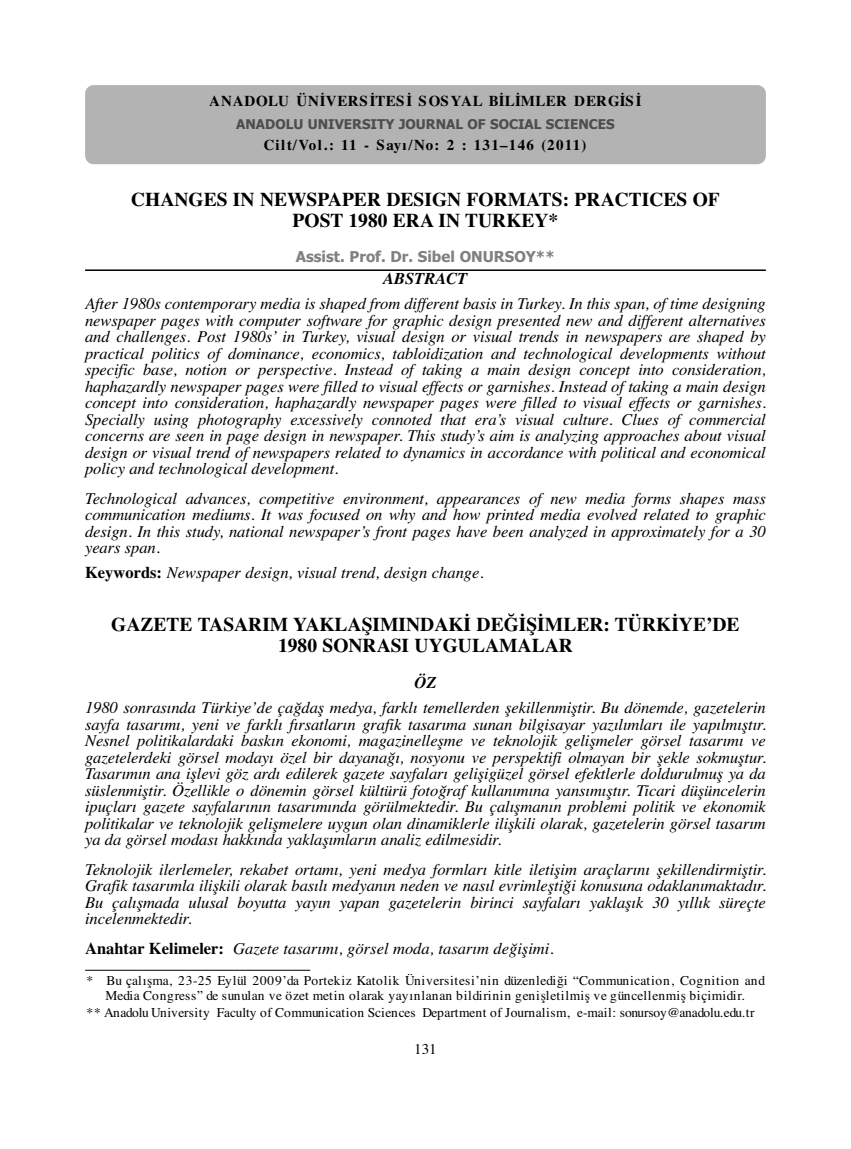
<style>
.page{position:relative;width:851px;height:1149px;background:#fff}
.page>*{position:absolute;margin:0;border:0;box-sizing:border-box;transform-origin:0 0}
.t1{font:700 19.5px/21px "Times";color:#000;text-align:center}
.t2{font:italic 16.5px/16.5px "Times";letter-spacing:-.005em;color:#000;text-align:justify}
.t3{font:italic 700 16.5px "Times";color:#000}
.t4{font:700 15px "Times";letter-spacing:.015em;color:#000}
.t5{font:700 15px "Times";letter-spacing:.085em;color:#000}
.t6{font:700 15px "Tahoma";color:#808080}
.t7{font:15px "Times";color:#000}
.t8{font:13.5px/15px "Times";letter-spacing:.055em;color:#000;text-align:center}
.t9{font:13.5px "Times";color:#000}
.t10{font:700 13.5px "Tahoma";color:#4d4d4d}
.s1{font-weight:700;font-style:normal}
</style>
<div class="page">
<hr style="left:85px;top:969px;width:225px;height:1px;background:#000">
<hr style="left:85px;top:269px;width:680px;height:2px;background:#000">
<div style="left:85px;top:85px;width:680px;height:79px;background:#b3b3b3;border-radius:9px"></div>
<p class="t4" style="left:209px;top:92px;width:434px">ANADOLU ÜNİVERSİTESİ SOSYAL BİLİMLER DERGİSİ</p>
<p class="t10" style="left:236px;top:116px;width:380px">ANADOLU UNIVERSITY JOURNAL OF SOCIAL SCIENCES</p>
<p class="t5" style="left:264px;top:136px;width:324px">Cilt/Vol.: 11 - Sayı/No: 2 : 131–146 (2011)</p>
<p class="t1" style="left:131px;top:189px;width:590px">CHANGES IN NEWSPAPER DESIGN FORMATS: PRACTICES OF<br>POST 1980 ERA IN TURKEY*</p>
<p class="t6" style="left:296px;top:248px;width:261px">Assist. Prof. Dr. Sibel ONURSOY**</p>
<p class="t3" style="left:383px;top:269px;width:86px">ABSTRACT</p>
<p class="t2" style="left:85px;top:295px;width:682px">After 1980s contemporary media is shaped from different basis in Turkey. In this span, of time designing newspaper pages with computer software for graphic design presented new and different alternatives and challenges. Post 1980s’ in Turkey, visual design or visual trends in newspapers are shaped by practical politics of dominance, economics, tabloidization and technological developments without specific base, notion or perspective. Instead of taking a main design concept into consideration, haphazardly newspaper pages were filled to visual effects or garnishes. Instead of taking a main design concept into consideration, haphazardly newspaper pages were filled to visual effects or garnishes.<br>Specially using photography excessively connoted that era’s visual culture. Clues of commercial concerns are seen in page design in newspaper. This study’s aim is analyzing approaches about visual design or visual trend of newspapers related to dynamics in accordance with political and economical policy and technological development.</p>
<p class="t2" style="left:85px;top:489px;width:682px">Technological advances, competitive environment, appearances of new media forms shapes mass communication mediums. It was focused on why and how printed media evolved related to graphic design. In this study, national newspaper’s front pages have been analyzed in approximately for a 30 years span.</p>
<p class="t2" style="left:85px;top:564px;width:400px"><span class="s1">Keywords:</span> Newspaper design, visual trend, design change.</p>
<p class="t1" style="left:111px;top:614px;width:629px">GAZETE TASARIM YAKLAŞIMINDAKİ DEĞİŞİMLER: TÜRKİYE’DE<br>1980 SONRASI UYGULAMALAR</p>
<p class="t3" style="left:414px;top:672px;width:23px">ÖZ</p>
<p class="t2" style="left:85px;top:699px;width:682px">1980 sonrasında Türkiye’de çağdaş medya, farklı temellerden şekillenmiştir. Bu dönemde, gazetelerin sayfa tasarımı, yeni ve farklı fırsatların grafik tasarıma sunan bilgisayar yazılımları ile yapılmıştır.<br>Nesnel politikalardaki baskın ekonomi, magazinelleşme ve teknolojik gelişmeler görsel tasarımı ve gazetelerdeki görsel modayı özel bir dayanağı, nosyonu ve perspektifi olmayan bir şekle sokmuştur.<br>Tasarımın ana işlevi göz ardı edilerek gazete sayfaları gelişigüzel görsel efektlerle doldurulmuş ya da süslenmiştir. Özellikle o dönemin görsel kültürü fotoğraf kullanımına yansımıştır. Ticari düşüncelerin ipuçları gazete sayfalarının tasarımında görülmektedir. Bu çalışmanın problemi politik ve ekonomik politikalar ve teknolojik gelişmelere uygun olan dinamiklerle ilişkili olarak, gazetelerin görsel tasarım ya da görsel modası hakkında yaklaşımların analiz edilmesidir.</p>
<p class="t2" style="left:85px;top:860px;width:682px">Teknolojik ilerlemeler, rekabet ortamı, yeni medya formları kitle iletişim araçlarını şekillendirmiştir.<br>Grafik tasarımla ilişkili olarak basılı medyanın neden ve nasıl evrimleştiği konusuna odaklanımaktadır.<br>Bu çalışmada ulusal boyutta yayın yapan gazetelerin birinci sayfaları yaklaşık 30 yıllık süreçte incelenmektedir.</p>
<p class="t2" style="left:85px;top:939px;width:470px"><span class="s1">Anahtar Kelimeler:</span> Gazete tasarımı, görsel moda, tasarım değişimi.</p>
<p class="t8" style="left:87px;top:972px;width:680px">* Bu çalışma, 23-25 Eylül 2009’da Portekiz Katolik Üniversitesi’nin düzenlediği “Communication, Cognition and<br>Media Congress” de sunulan ve özet metin olarak yayınlanan bildirinin genişletilmiş ve güncellenmiş biçimidir.</p>
<p class="t9" style="left:87px;top:1003px;width:669px">** Anadolu University Faculty of Communication Sciences Department of Journalism, e-mail: sonursoy@anadolu.edu.tr</p>
<p class="t7" style="left:414px;top:1039px;width:24px">131</p>
</div>
